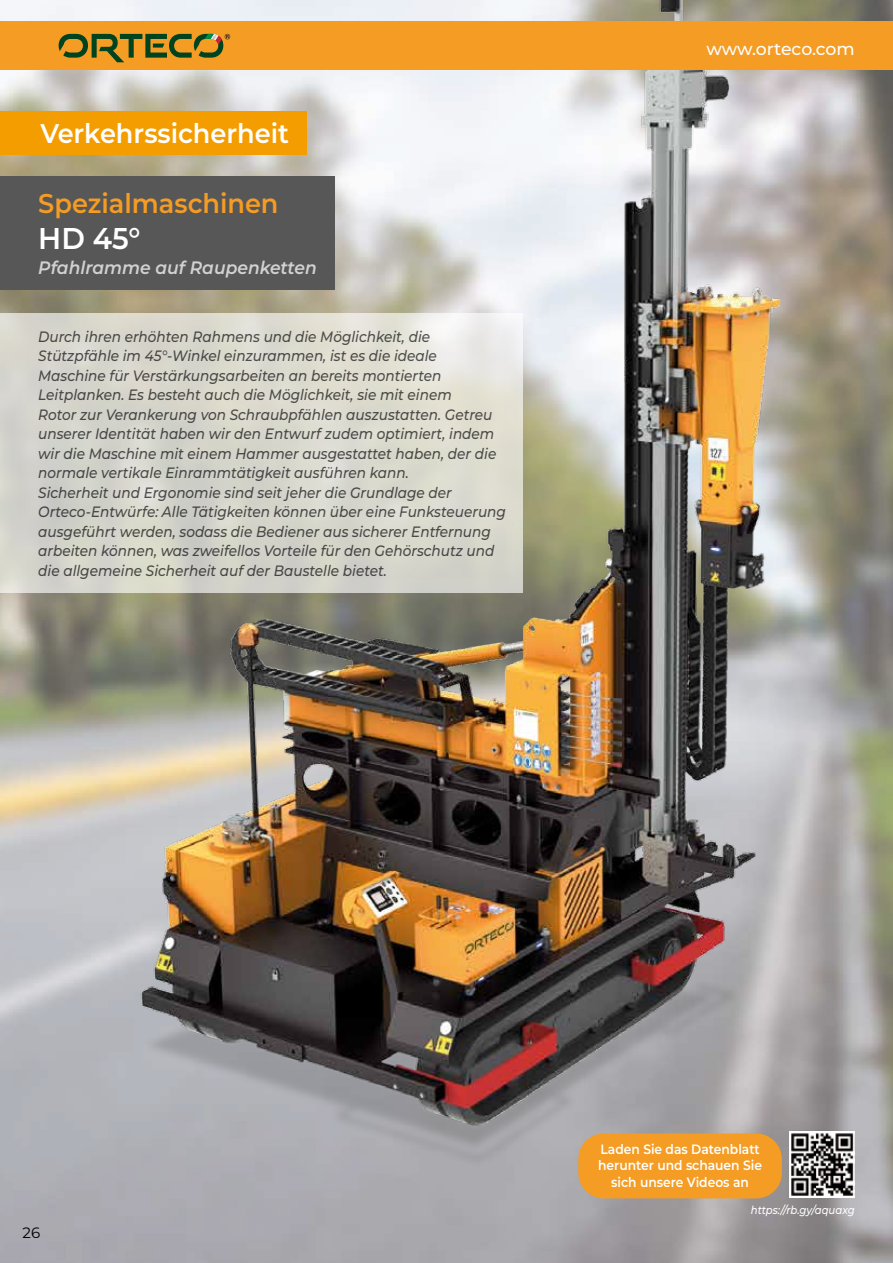
<style>
.page{position:relative;width:893px;height:1263px;background:#fff}
.page>*{position:absolute;margin:0;border:0;box-sizing:border-box;transform-origin:0 0}
.t1{font:600 30px "Montserrat";color:#fff;scale:.95 1}
.t2{font:600 27px "Montserrat";color:#fff;scale:.95 1}
.t3{font:600 27px "Montserrat";color:#f49c23;scale:.95 1}
.t4{font:italic 600 18px "Montserrat";color:#d0d1d2;scale:.95 1}
.t5{font:500 17.25px "Montserrat";letter-spacing:-.01em;color:#fff}
.t6{font:italic 500 15px/19.5px "Montserrat";color:#58585a;scale:.91 1}
.t7{font:15px "Montserrat";color:#000}
.t8{font:600 13.5px/16.5px "Montserrat";color:#fff;text-align:center;scale:.91 1}
.t9{font:italic 500 11.25px "Montserrat";color:#fff;scale:.9 1}
</style>
<div class="page">
<img style="left:0;top:0;width:893px;height:1263px">
<div style="left:0;top:313px;width:523px;height:280px;background:#d4d3cb"></div>
<img style="left:105px;top:0;width:782px;height:1166px">
<div style="left:0;top:176px;width:334px;height:114px;background:#585757"></div>
<div style="left:0;top:111px;width:307px;height:44px;background:#f49d00"></div>
<img style="left:790px;top:1132px;width:65px;height:65px">
<div style="left:578px;top:1133px;width:204px;height:65px;background:#f49c23;border-radius:26px"></div>
<div style="left:0;top:21px;width:893px;height:49px;background:#f49c23"></div>
<svg style="left:59px;top:34px;width:171px;height:28px"></svg>
<h2 class="t2" style="left:40px;top:115px;width:263px">Verkehrssicherheit</h2>
<h2 class="t3" style="left:38px;top:185px;width:254px">Spezialmaschinen</h2>
<h1 class="t1" style="left:38px;top:218px;width:109px">HD 45°</h1>
<p class="t4" style="left:38px;top:256px;width:295px">Pfahlramme auf Raupenketten</p>
<p class="t6" style="left:38px;top:326px;width:515px">Durch ihren erhöhten Rahmens und die Möglichkeit, die Stützpfähle im 45°-Winkel einzurammen, ist es die ideale Maschine für Verstärkungsarbeiten an bereits montierten Leitplanken. Es besteht auch die Möglichkeit, sie mit einem<br>Rotor zur Verankerung von Schraubpfählen auszustatten. Getreu unserer Identität haben wir den Entwurf zudem optimiert, indem wir die Maschine mit einem Hammer ausgestattet haben, der die normale vertikale Einrammtätigkeit ausführen kann.<br>Sicherheit und Ergonomie sind seit jeher die Grundlage der Orteco-Entwürfe: Alle Tätigkeiten können über eine Funksteuerung ausgeführt werden, sodass die Bediener aus sicherer Entfernung arbeiten können, was zweifellos Vorteile für den Gehörschutz und die allgemeine Sicherheit auf der Baustelle bietet.</p>
<p class="t5" style="left:707px;top:37px;width:150px">www.orteco.com</p>
<p class="t7" style="left:23px;top:1222px;width:19px">26</p>
<p class="t8" style="left:598px;top:1140px;width:182px">Laden Sie das Datenblatt herunter und schauen Sie sich unsere Videos an</p>
<p class="t9" style="left:751px;top:1202px;width:117px">https://rb.gy/aquaxg</p>
</div>
